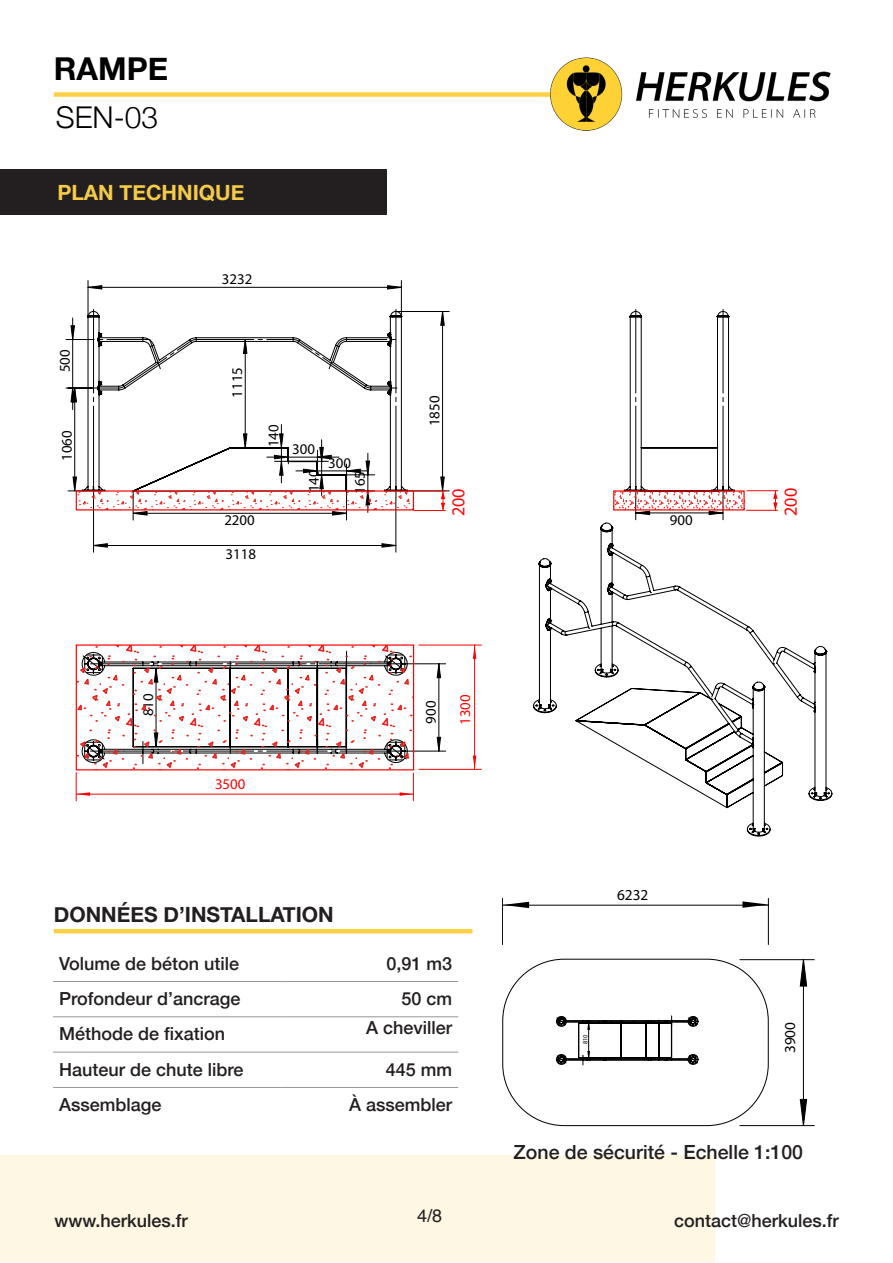
<style>
.page{position:relative;width:893px;height:1263px;background:#fff}
.page>*{position:absolute;margin:0;border:0;box-sizing:border-box;transform-origin:0 0}
.t1{font:700 31.5px "Helvetica Neue";color:#000001}
.t2{font:300 30px "Helvetica Neue";color:#000001}
.t3{font:700 21px "Helvetica Neue";color:#231f20}
.t4{font:700 21px "Helvetica Neue";color:#f4cb49}
.t5{font:500 19.5px "Helvetica Neue";color:#231f20}
.t6{font:18.3px "HYSW Long Fang Song";color:#f00}
.t7{font:500 18px "Helvetica Neue";color:#231f20}
.t8{font:18px "Helvetica";color:#231f20}
.t9{font:15.3px "HYSW Long Fang Song";color:#000001}
.t10{font:14.85px "HYSW Long Fang Song";color:#000}
.t11{font:14.85px "HYSW Long Fang Song";color:#f00}
.t12{font:6.45px "HYSW Long Fang Song";color:#000001}
</style>
<div class="page">
<div style="left:0;top:1156px;width:715px;height:106px;background:#fef7e3"></div>
<div style="left:54px;top:92px;width:504px;height:5px;background:#fcd044"></div>
<img style="left:545px;top:57px;width:286px;height:74px">
<hr style="left:740px;top:959px;width:74px;height:1px;background:#000001">
<hr style="left:740px;top:1125px;width:74px;height:1px;background:#000001">
<svg style="left:800px;top:959px;width:7px;height:167px"></svg>
<svg style="left:556px;top:1016px;width:142px;height:49px"></svg>
<div style="left:503px;top:959px;width:265px;height:167px;border:1px solid #000001;border-radius:62px"></div>
<hr style="left:502px;top:898px;width:1px;height:46px;background:#000001">
<hr style="left:768px;top:898px;width:1px;height:46px;background:#000001">
<hr style="left:502px;top:905px;width:266px;height:1px;background:#000001">
<svg style="left:503px;top:902px;width:26px;height:6px"></svg>
<svg style="left:742px;top:901px;width:27px;height:7px"></svg>
<hr style="left:396px;top:311px;width:53px;height:1px;background:#000">
<hr style="left:407px;top:491px;width:42px;height:1px;background:#000">
<hr style="left:399px;top:663px;width:47px;height:1px;background:#000">
<hr style="left:399px;top:751px;width:47px;height:1px;background:#000">
<hr style="left:93px;top:498px;width:1px;height:54px;background:#000">
<hr style="left:396px;top:498px;width:1px;height:54px;background:#000">
<hr style="left:88px;top:280px;width:1px;height:36px;background:#000">
<hr style="left:401px;top:280px;width:1px;height:36px;background:#000">
<svg style="left:414px;top:312px;width:30px;height:179px"></svg>
<svg style="left:436px;top:663px;width:5px;height:89px"></svg>
<svg style="left:88px;top:286px;width:313px;height:261px"></svg>
<svg style="left:66px;top:309px;width:331px;height:211px"></svg>
<svg style="left:81px;top:311px;width:327px;height:179px"></svg>
<svg style="left:623px;top:309px;width:112px;height:211px"></svg>
<svg style="left:533px;top:522px;width:300px;height:315px"></svg>
<svg style="left:78px;top:646px;width:334px;height:122px"></svg>
<div style="left:76px;top:644px;width:338px;height:126px;border:1px solid #f00"></div>
<svg style="left:78px;top:492px;width:333px;height:16px"></svg>
<div style="left:76px;top:490px;width:338px;height:20px;border:1px solid #f00"></div>
<svg style="left:615px;top:492px;width:128px;height:16px"></svg>
<div style="left:613px;top:490px;width:132px;height:20px;border:1px solid #f00"></div>
<hr style="left:76px;top:794px;width:337px;height:1px;background:#f00">
<svg style="left:76px;top:772px;width:14px;height:29px"></svg>
<svg style="left:400px;top:773px;width:14px;height:28px"></svg>
<hr style="left:474px;top:645px;width:1px;height:124px;background:#f00">
<hr style="left:419px;top:769px;width:62px;height:1px;background:#f00">
<hr style="left:419px;top:645px;width:62px;height:1px;background:#f00">
<svg style="left:473px;top:755px;width:3px;height:14px"></svg>
<svg style="left:473px;top:645px;width:3px;height:14px"></svg>
<hr style="left:414px;top:510px;width:31px;height:1px;background:#f00">
<hr style="left:414px;top:491px;width:31px;height:1px;background:#f00">
<svg style="left:441px;top:491px;width:4px;height:19px"></svg>
<hr style="left:746px;top:510px;width:32px;height:1px;background:#f00">
<hr style="left:747px;top:490px;width:31px;height:1px;background:#f00">
<svg style="left:773px;top:491px;width:4px;height:19px"></svg>
<div style="left:0;top:169px;width:387px;height:45px;background:#231f20"></div>
<hr style="left:54px;top:929px;width:418px;height:4px;background:#fcd044">
<hr style="left:53px;top:981px;width:229px;height:1px;background:#939598">
<hr style="left:282px;top:981px;width:176px;height:1px;background:#939598">
<hr style="left:53px;top:1016px;width:229px;height:1px;background:#939598">
<hr style="left:282px;top:1016px;width:176px;height:1px;background:#939598">
<hr style="left:53px;top:1052px;width:229px;height:1px;background:#939598">
<hr style="left:282px;top:1052px;width:176px;height:1px;background:#939598">
<hr style="left:53px;top:1087px;width:229px;height:1px;background:#939598">
<hr style="left:282px;top:1087px;width:176px;height:1px;background:#939598">
<p class="t1" style="left:54px;top:44px;width:116px">RAMPE</p>
<p class="t2" style="left:56px;top:93px;width:104px">SEN-03</p>
<p class="t4" style="left:57px;top:176px;width:189px">PLAN TECHNIQUE</p>
<p class="t10" style="left:56px;top:372px;width:24px;rotate:-90deg">500</p>
<p class="t10" style="left:58px;top:461px;width:32px;rotate:-90deg">1060</p>
<p class="t10" style="left:222px;top:270px;width:32px">3232</p>
<p class="t10" style="left:228px;top:397px;width:32px;rotate:-90deg">1115</p>
<p class="t10" style="left:264px;top:447px;width:24px;rotate:-90deg">140</p>
<p class="t10" style="left:224px;top:511px;width:32px">2200</p>
<p class="t10" style="left:225px;top:545px;width:32px">3118</p>
<p class="t10" style="left:292px;top:440px;width:24px">300</p>
<p class="t10" style="left:305px;top:492px;width:24px;rotate:-90deg">140</p>
<p class="t10" style="left:328px;top:454px;width:24px">300</p>
<p class="t10" style="left:351px;top:494px;width:24px;rotate:-90deg">165</p>
<p class="t10" style="left:425px;top:426px;width:32px;rotate:-90deg">1850</p>
<p class="t6" style="left:447px;top:516px;width:29px;rotate:-90deg">200</p>
<p class="t6" style="left:779px;top:516px;width:29px;rotate:-90deg">200</p>
<p class="t10" style="left:670px;top:511px;width:24px">900</p>
<p class="t10" style="left:139px;top:716px;width:24px;rotate:-90deg">810</p>
<p class="t10" style="left:422px;top:723px;width:24px;rotate:-90deg">900</p>
<p class="t11" style="left:215px;top:775px;width:32px">3500</p>
<p class="t11" style="left:456px;top:725px;width:32px;rotate:-90deg">1300</p>
<p class="t3" style="left:54px;top:898px;width:282px">DONNÉES D’INSTALLATION</p>
<p class="t7" style="left:59px;top:949px;width:182px">Volume de béton utile</p>
<p class="t7" style="left:387px;top:949px;width:67px">0,91 m3</p>
<p class="t7" style="left:59px;top:984px;width:183px">Profondeur d’ancrage</p>
<p class="t7" style="left:402px;top:984px;width:52px">50 cm</p>
<p class="t7" style="left:59px;top:1019px;width:168px">Méthode de fixation</p>
<p class="t7" style="left:366px;top:1013px;width:88px">A cheviller</p>
<p class="t7" style="left:59px;top:1055px;width:186px">Hauteur de chute libre</p>
<p class="t7" style="left:386px;top:1055px;width:68px">445 mm</p>
<p class="t7" style="left:59px;top:1090px;width:104px">Assemblage</p>
<p class="t7" style="left:349px;top:1090px;width:105px">À assembler</p>
<p class="t9" style="left:617px;top:885px;width:33px">6232</p>
<p class="t12" style="left:581px;top:1044px;width:11px;rotate:-90deg">810</p>
<p class="t9" style="left:780px;top:1053px;width:33px;rotate:-90deg">3900</p>
<p class="t5" style="left:514px;top:1136px;width:291px">Zone de sécurité - Echelle 1:100</p>
<p class="t7" style="left:54px;top:1206px;width:135px">www.herkules.fr</p>
<p class="t8" style="left:417px;top:1202px;width:27px">4/8</p>
<p class="t7" style="left:674px;top:1206px;width:166px">contact@herkules.fr</p>
</div>
